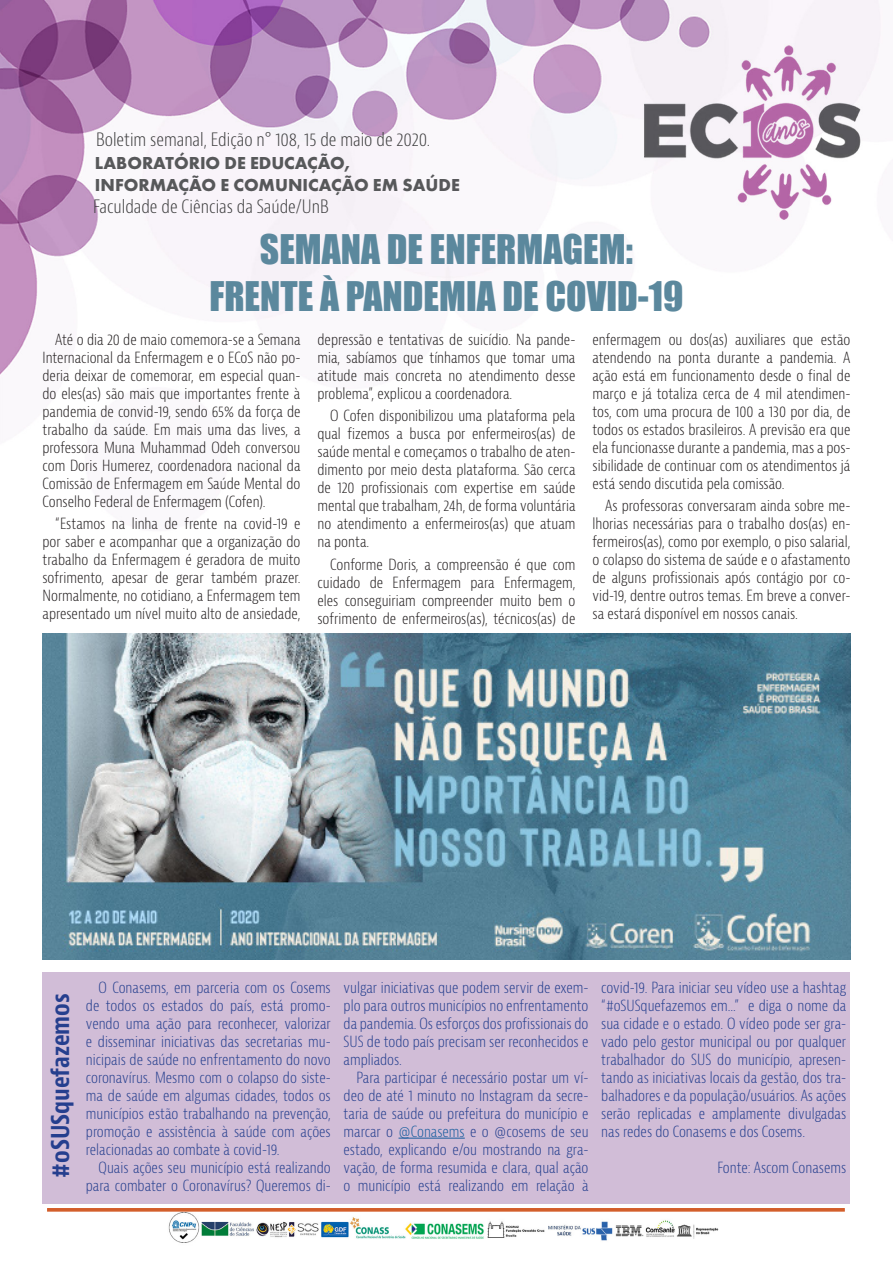
<style>
.page{position:relative;width:893px;height:1263px;background:#fff}
.page>*{position:absolute;margin:0;border:0;box-sizing:border-box;transform-origin:0 0}
.t1{font:37.5px "Impact";color:#5b889d}
.t2{font:700 condensed 24px "Bernino Sans";color:#253f8e}
.t3{font:300 condensed 18px "Bernino Sans";color:#3e3e3f}
.t4{font:700 18px/21.6px "Futura PT";color:#57585a}
.t5{font:300 condensed 15px/18px "Bernina Sans";color:#231f20;text-align:justify}
.t6{font:300 condensed 15px/18px "Bernina Sans";color:#253f8e;text-align:justify}
.s1{color:#175d9e}
</style>
<div class="page">
<div style="left:43px;top:972px;width:807px;height:231px;background:#d1bdd7"></div>
<img style="left:0;top:0;width:881px;height:375px">
<img style="left:168px;top:1211px;width:553px;height:32px">
<hr style="left:47px;top:1208px;width:798px;height:3px;background:#d45f29">
<img style="left:43px;top:634px;width:807px;height:326px">
<hr style="left:398px;top:1138px;width:67px;height:1px;background:#175d9e">
<p class="t3" style="left:96px;top:129px;width:336px">Boletim semanal, Edição n° 108, 15 de maio de 2020.</p>
<p class="t4" style="left:95px;top:152px;width:366px">LABORATÓRIO DE EDUCAÇÃO,<br>INFORMAÇÃO E COMUNICAÇÃO EM SAÚDE</p>
<p class="t3" style="left:93px;top:196px;width:237px">Faculdade de Ciências da Saúde/UnB</p>
<p class="t1" style="left:260px;top:220px;width:375px">SEMANA DE ENFERMAGEM:</p>
<p class="t1" style="left:209px;top:267px;width:476px">FRENTE À PANDEMIA DE COVID-19</p>
<p class="t5" style="left:43px;top:331px;width:259px;text-indent:13px">Até o dia 20 de maio comemora-se a Semana Internacional da Enfermagem e o ECoS não po&shy;deria deixar de comemorar, em especial quan&shy;do eles(as) são mais que importantes frente à pandemia de convid-19, sendo 65% da força de trabalho da saúde. Em mais uma das lives, a professora Muna Muhammad Odeh conversou com Doris Humerez, coordenadora nacional da Comissão de Enfermagem em Saúde Mental do Conselho Federal de Enfermagem (Cofen).</p>
<p class="t5" style="left:43px;top:515px;width:259px;text-indent:13px">“Estamos na linha de frente na covid-19 e por saber e acompanhar que a organização do trabalho da Enfermagem é geradora de muito sofrimento, apesar de gerar também prazer.<br>Normalmente, no cotidiano, a Enfermagem tem apresentado um nível muito alto de ansiedade,</p>
<p class="t5" style="left:317px;top:331px;width:259px">depressão e tentativas de suicídio. Na pande&shy;mia, sabíamos que tínhamos que tomar uma atitude mais concreta no atendimento desse problema”, explicou a coordenadora.</p>
<p class="t5" style="left:317px;top:407px;width:259px;text-indent:13px">O Cofen disponibilizou uma plataforma pela qual fizemos a busca por enfermeiros(as) de saúde mental e começamos o trabalho de aten&shy;dimento por meio desta plataforma. São cerca de 120 profissionais com expertise em saúde mental que trabalham, 24h, de forma voluntária no atendimento a enfermeiros(as) que atuam na ponta.</p>
<p class="t5" style="left:317px;top:555px;width:259px;text-indent:13px">Conforme Doris, a compreensão é que com cuidado de Enfermagem para Enfermagem, eles conseguiriam compreender muito bem o sofrimento de enfermeiros(as), técnicos(as) de</p>
<p class="t5" style="left:592px;top:331px;width:259px">enfermagem ou dos(as) auxiliares que estão atendendo na ponta durante a pandemia. A ação está em funcionamento desde o final de março e já totaliza cerca de 4 mil atendimen&shy;tos, com uma procura de 100 a 130 por dia, de todos os estados brasileiros. A previsão era que ela funcionasse durante a pandemia, mas a pos&shy;sibilidade de continuar com os atendimentos já está sendo discutida pela comissão.</p>
<p class="t5" style="left:592px;top:497px;width:259px;text-indent:13px">As professoras conversaram ainda sobre me&shy;lhorias necessárias para o trabalho dos(as) en&shy;fermeiros(as), como por exemplo, o piso salarial, o colapso do sistema de saúde e o afastamento de alguns profissionais após contágio por co&shy;vid-19, dentre outros temas. Em breve a conver&shy;sa estará disponível em nossos canais.</p>
<p class="t2" style="left:46px;top:1177px;width:186px;rotate:-90deg">#oSUSquefazemos</p>
<p class="t6" style="left:86px;top:979px;width:246px;text-indent:13px">O Conasems, em parceria com os Cosems de todos os estados do país, está promo&shy;vendo uma ação para reconhecer, valorizar e disseminar iniciativas das secretarias mu&shy;nicipais de saúde no enfrentamento do novo coronavírus. Mesmo com o colapso do siste&shy;ma de saúde em algumas cidades, todos os municípios estão trabalhando na prevenção, promoção e assistência à saúde com ações relacionadas ao combate à covid-19.</p>
<p class="t6" style="left:86px;top:1159px;width:246px;text-align:right">Quais ações seu município está realizando para combater o Coronavírus? Queremos di-</p>
<p class="t6" style="left:344px;top:979px;width:246px">vulgar iniciativas que podem servir de exem&shy;plo para outros municípios no enfrentamento da pandemia. Os esforços dos profissionais do SUS de todo país precisam ser reconhecidos e ampliados.</p>
<p class="t6" style="left:344px;top:1069px;width:246px;text-indent:13px">Para participar é necessário postar um ví&shy;deo de até 1 minuto no Instagram da secre&shy;taria de saúde ou prefeitura do município e marcar o <span class="s1">@Conasems</span> e o @cosems de seu estado, explicando e/ou mostrando na gra&shy;vação, de forma resumida e clara, qual ação o município está realizando em relação à</p>
<p class="t6" style="left:601px;top:979px;width:246px">covid-19. Para iniciar seu vídeo use a hashtag “#oSUSquefazemos em...” e diga o nome da sua cidade e o estado. O vídeo pode ser gra&shy;vado pelo gestor municipal ou por qualquer trabalhador do SUS do município, apresen&shy;tando as iniciativas locais da gestão, dos tra&shy;balhadores e da população/usuários. As ações serão replicadas e amplamente divulgadas nas redes do Conasems e dos Cosems.</p>
<p class="t6" style="left:717px;top:1159px;width:130px">Fonte: Ascom Conasems</p>
</div>
